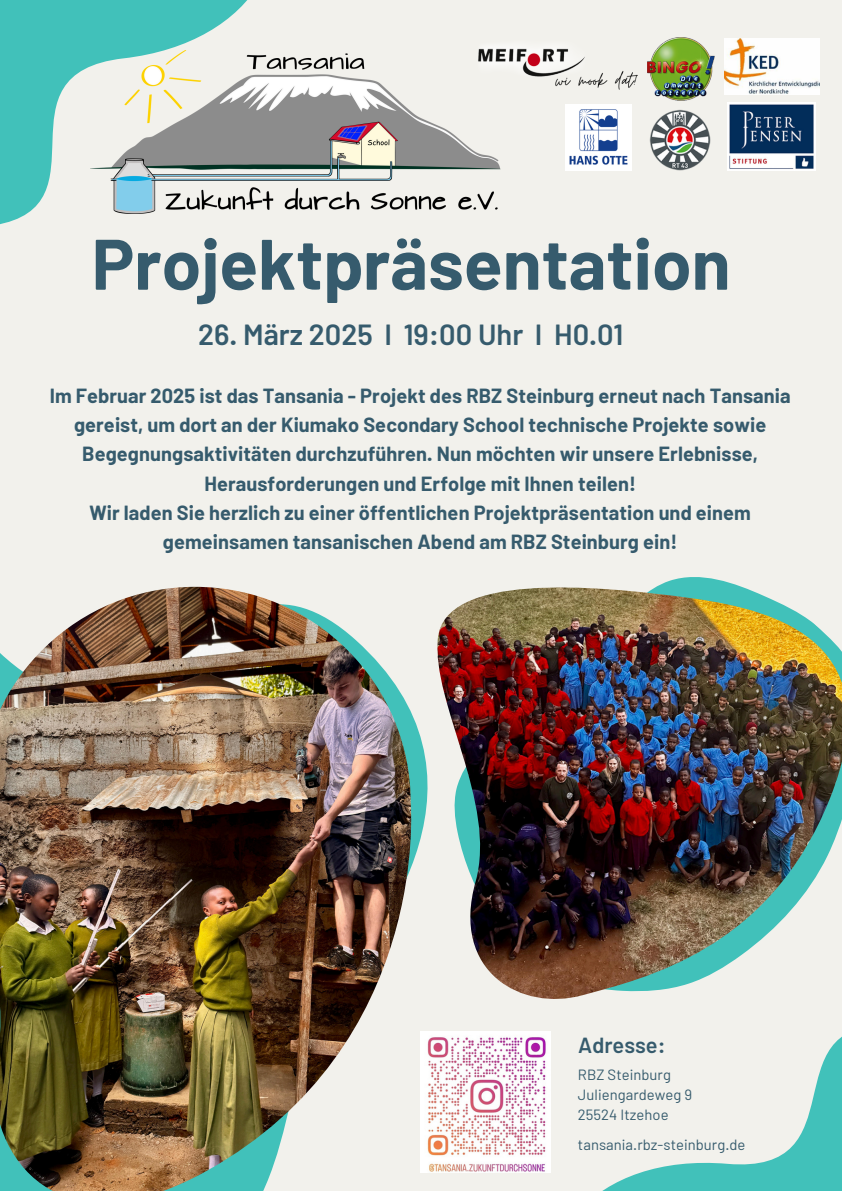
<style>
.page{position:relative;width:842px;height:1191px;background:#fff}
.page>*{position:absolute;margin:0;border:0;box-sizing:border-box;transform-origin:0 0}
.t1{font:700 71.2px "Barlow";color:#365b6d}
.t2{font:600 29.1px "Barlow";color:#365b6d}
.t3{font:600 21.8px "Barlow";color:#365b6d}
.t4{font:700 20px/29.2px "Barlow";letter-spacing:.005em;color:#365b6d;text-align:center}
.t5{font:14.8px "Barlow";letter-spacing:.005em;color:#365b6d}
</style>
<div class="page">
<div style="left:0;top:0;width:842px;height:1190px;background:#f2f1ec"></div>
<svg style="left:411px;top:712px;width:54px;height:461px"></svg>
<img style="left:0;top:586px;width:411px;height:604px">
<svg style="left:465px;top:998px;width:377px;height:192px"></svg>
<img style="left:437px;top:587px;width:405px;height:411px">
<svg style="left:0;top:0;width:248px;height:225px;fill:#41c1ba"></svg>
<img style="left:421px;top:1031px;width:130px;height:140px">
<img style="left:90px;top:50px;width:410px;height:164px">
<img style="left:647px;top:37px;width:68px;height:63px">
<img style="left:724px;top:39px;width:95px;height:56px">
<img style="left:727px;top:102px;width:89px;height:69px">
<img style="left:649px;top:110px;width:61px;height:61px">
<img style="left:476px;top:46px;width:162px;height:49px">
<img style="left:565px;top:104px;width:67px;height:66px">
<h2 class="t1" style="left:92px;top:218px;width:640px">Projektpräsentation</h2>
<h3 class="t2" style="left:198px;top:316px;width:427px">26. März 2025 I 19:00 Uhr I H0.01</h3>
<p class="t4" style="left:50px;top:380px;width:742px">Im Februar 2025 ist das Tansania - Projekt des RBZ Steinburg erneut nach Tansania gereist, um dort an der Kiumako Secondary School technische Projekte sowie Begegnungsaktivitäten durchzuführen. Nun möchten wir unsere Erlebnisse, Herausforderungen und Erfolge mit Ihnen teilen!</p>
<p class="t4" style="left:89px;top:497px;width:663px">Wir laden Sie herzlich zu einer öffentlichen Projektpräsentation und einem gemeinsamen tansanischen Abend am RBZ Steinburg ein!</p>
<p class="t3" style="left:578px;top:1030px;width:89px">Adresse:</p>
<p class="t5" style="left:578px;top:1064px;width:95px">RBZ Steinburg</p>
<p class="t5" style="left:578px;top:1085px;width:116px">Juliengardeweg 9</p>
<p class="t5" style="left:578px;top:1105px;width:92px">25524 Itzehoe</p>
<h1 class="t5" style="left:578px;top:1134px;width:169px">tansania.rbz-steinburg.de</h1>
</div>
